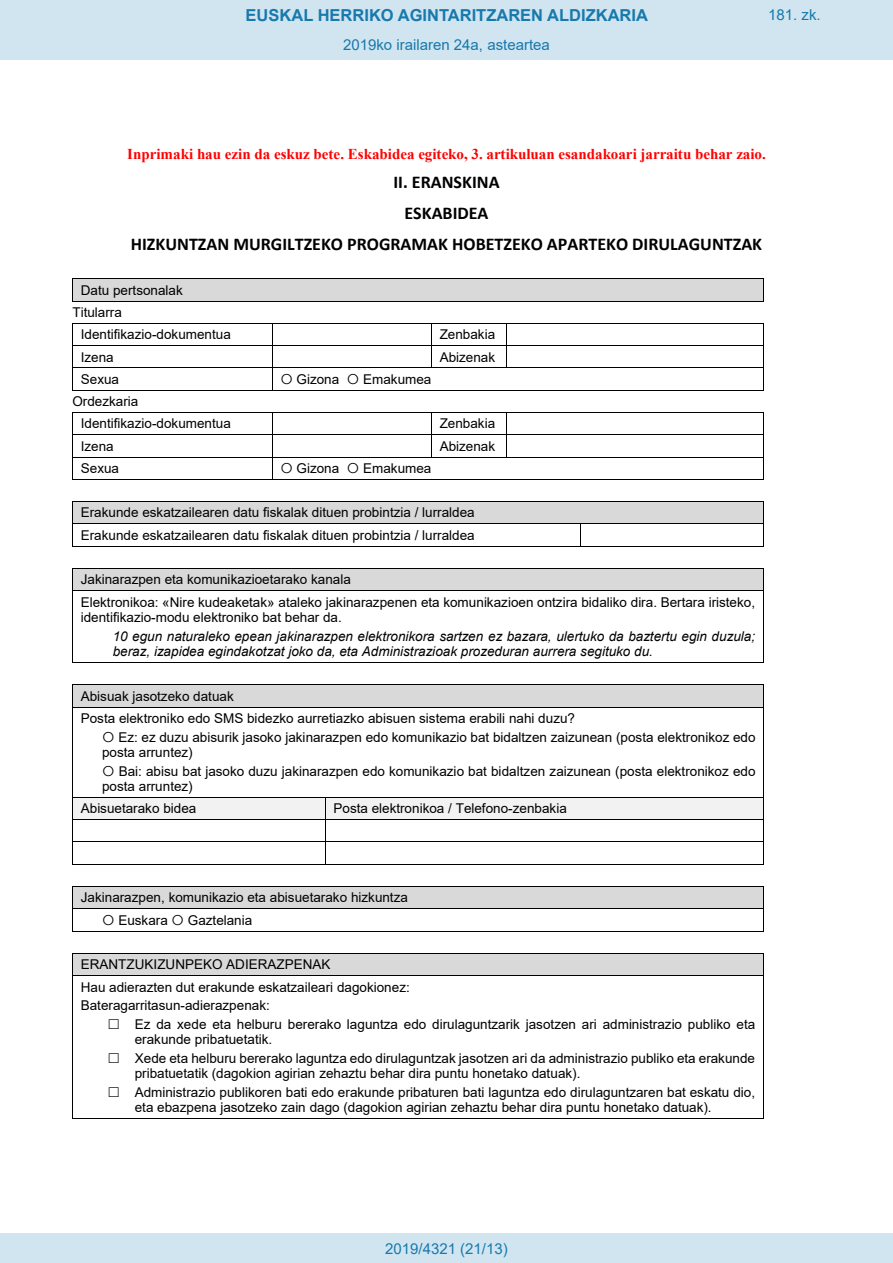
<style>
.page{position:relative;width:893px;height:1263px;background:#fff}
.page>*{position:absolute;margin:0;border:0;box-sizing:border-box;transform-origin:0 0}
.t1{font:700 18px/31px "Calibri";color:#000;text-align:center}
.t2{font:700 16.5px "Arial";color:#1879ad}
.t3{font:700 15px "Times New Roman";color:#f00}
.Paginacion_Centro{font:15px "Arial";color:#1879ad}
.t4{font:13.5px/22.2px "Arial";color:#000}
.t5{font:italic 13.5px/18.6px "Arial";color:#000}
.s1{font-style:normal}
</style>
<div class="page">
<div style="left:73px;top:279px;width:690px;height:22px;background:#d9d9d9"></div>
<hr style="left:72px;top:278px;width:692px;height:1px;background:#000">
<svg style="left:72px;top:279px;width:1px;height:22px"></svg>
<hr style="left:72px;top:301px;width:691px;height:1px;background:#000">
<svg style="left:763px;top:279px;width:1px;height:23px"></svg>
<hr style="left:72px;top:323px;width:692px;height:1px;background:#000">
<hr style="left:72px;top:345px;width:692px;height:1px;background:#000">
<svg style="left:431px;top:324px;width:1px;height:44px"></svg>
<svg style="left:506px;top:324px;width:1px;height:44px"></svg>
<hr style="left:72px;top:368px;width:692px;height:1px;background:#000">
<svg style="left:72px;top:324px;width:1px;height:66px"></svg>
<hr style="left:72px;top:390px;width:200px;height:1px;background:#000">
<svg style="left:272px;top:324px;width:1px;height:67px"></svg>
<hr style="left:273px;top:390px;width:490px;height:1px;background:#000">
<svg style="left:763px;top:324px;width:1px;height:67px"></svg>
<hr style="left:72px;top:412px;width:692px;height:1px;background:#000">
<hr style="left:72px;top:434px;width:692px;height:1px;background:#000">
<svg style="left:431px;top:413px;width:1px;height:44px"></svg>
<svg style="left:506px;top:413px;width:1px;height:44px"></svg>
<hr style="left:72px;top:457px;width:692px;height:1px;background:#000">
<svg style="left:72px;top:413px;width:1px;height:66px"></svg>
<hr style="left:72px;top:479px;width:200px;height:1px;background:#000">
<svg style="left:272px;top:413px;width:1px;height:67px"></svg>
<hr style="left:273px;top:479px;width:490px;height:1px;background:#000">
<svg style="left:763px;top:413px;width:1px;height:67px"></svg>
<div style="left:73px;top:502px;width:690px;height:21px;background:#d9d9d9"></div>
<hr style="left:72px;top:501px;width:692px;height:1px;background:#000">
<hr style="left:72px;top:523px;width:692px;height:1px;background:#000">
<svg style="left:72px;top:502px;width:1px;height:44px"></svg>
<hr style="left:72px;top:546px;width:508px;height:1px;background:#000">
<svg style="left:580px;top:524px;width:1px;height:22px"></svg>
<hr style="left:581px;top:546px;width:182px;height:1px;background:#000">
<svg style="left:763px;top:502px;width:1px;height:45px"></svg>
<div style="left:73px;top:569px;width:690px;height:21px;background:#d9d9d9"></div>
<hr style="left:72px;top:568px;width:692px;height:1px;background:#000">
<svg style="left:72px;top:569px;width:1px;height:21px"></svg>
<svg style="left:763px;top:569px;width:1px;height:21px"></svg>
<hr style="left:72px;top:590px;width:692px;height:1px;background:#000">
<hr style="left:72px;top:591px;width:1px;height:72px;background:#000">
<hr style="left:72px;top:662px;width:691px;height:1px;background:#000">
<hr style="left:763px;top:591px;width:1px;height:72px;background:#000">
<div style="left:73px;top:685px;width:690px;height:22px;background:#d9d9d9"></div>
<hr style="left:72px;top:684px;width:692px;height:1px;background:#000">
<svg style="left:72px;top:685px;width:1px;height:22px"></svg>
<svg style="left:763px;top:685px;width:1px;height:22px"></svg>
<hr style="left:72px;top:707px;width:692px;height:1px;background:#000">
<hr style="left:72px;top:707px;width:1px;height:90px;background:#000">
<hr style="left:763px;top:707px;width:1px;height:90px;background:#000">
<div style="left:73px;top:798px;width:252px;height:21px;background:#f2f2f2"></div>
<div style="left:326px;top:798px;width:437px;height:21px;background:#f2f2f2"></div>
<hr style="left:72px;top:797px;width:692px;height:1px;background:#000">
<hr style="left:72px;top:819px;width:692px;height:1px;background:#000">
<hr style="left:72px;top:841px;width:692px;height:1px;background:#000">
<svg style="left:72px;top:798px;width:1px;height:66px"></svg>
<hr style="left:72px;top:864px;width:253px;height:1px;background:#000">
<svg style="left:325px;top:798px;width:1px;height:67px"></svg>
<hr style="left:326px;top:864px;width:437px;height:1px;background:#000">
<svg style="left:763px;top:798px;width:1px;height:67px"></svg>
<div style="left:73px;top:887px;width:690px;height:21px;background:#d9d9d9"></div>
<hr style="left:72px;top:886px;width:692px;height:1px;background:#000">
<hr style="left:72px;top:908px;width:692px;height:1px;background:#000">
<svg style="left:72px;top:887px;width:1px;height:44px"></svg>
<hr style="left:72px;top:931px;width:691px;height:1px;background:#000">
<svg style="left:763px;top:887px;width:1px;height:45px"></svg>
<div style="left:73px;top:954px;width:690px;height:21px;background:#d9d9d9"></div>
<hr style="left:72px;top:953px;width:692px;height:1px;background:#000">
<svg style="left:72px;top:954px;width:1px;height:21px"></svg>
<svg style="left:763px;top:954px;width:1px;height:21px"></svg>
<hr style="left:72px;top:975px;width:692px;height:1px;background:#000">
<hr style="left:72px;top:976px;width:1px;height:143px;background:#000">
<hr style="left:72px;top:1118px;width:691px;height:1px;background:#000">
<hr style="left:763px;top:976px;width:1px;height:143px;background:#000">
<div style="left:0;top:0;width:893px;height:60px;background:#d0e5f0"></div>
<div style="left:0;top:1233px;width:893px;height:30px;background:#d0e5f0"></div>
<p class="t2" style="left:246px;top:3px;width:404px">EUSKAL HERRIKO AGINTARITZAREN ALDIZKARIA</p>
<p class="Paginacion_Centro" style="left:768px;top:5px;width:54px">181. zk.</p>
<p class="Paginacion_Centro" style="left:343px;top:35px;width:208px">2019ko irailaren 24a, asteartea</p>
<p class="t3" style="left:127px;top:143px;width:640px">Inprimaki hau ezin da eskuz bete. Eskabidea egiteko, 3. artikuluan esandakoari jarraitu behar zaio.</p>
<p class="t1" style="left:131px;top:167px;width:633px">II. ERANSKINA<br>ESKABIDEA<br>HIZKUNTZAN MURGILTZEKO PROGRAMAK HOBETZEKO APARTEKO DIRULAGUNTZAK</p>
<p class="t4" style="left:81px;top:279px;width:104px">Datu pertsonalak</p>
<p class="t4" style="left:72px;top:301px;width:51px">Titularra</p>
<p class="t4" style="left:81px;top:323px;width:152px">Identifikazio-dokumentua</p>
<p class="t4" style="left:440px;top:323px;width:57px">Zenbakia</p>
<p class="t4" style="left:81px;top:346px;width:34px">Izena</p>
<p class="t4" style="left:440px;top:346px;width:57px">Abizenak</p>
<p class="t4" style="left:81px;top:368px;width:40px">Sexua</p>
<p class="t4" style="left:297px;top:368px;width:44px">Gizona</p>
<p class="t4" style="left:363px;top:368px;width:70px">Emakumea</p>
<p class="t4" style="left:81px;top:390px;width:152px;text-indent:-8px">Ordezkaria<br>Identifikazio-dokumentua</p>
<p class="t4" style="left:440px;top:412px;width:57px">Zenbakia</p>
<p class="t4" style="left:81px;top:435px;width:34px">Izena</p>
<p class="t4" style="left:440px;top:435px;width:57px">Abizenak</p>
<p class="t4" style="left:81px;top:457px;width:40px">Sexua</p>
<p class="t4" style="left:297px;top:457px;width:44px">Gizona</p>
<p class="t4" style="left:363px;top:457px;width:70px">Emakumea</p>
<p class="t4" style="left:81px;top:501px;width:395px">Erakunde eskatzailearen datu fiskalak dituen probintzia / lurraldea<br>Erakunde eskatzailearen datu fiskalak dituen probintzia / lurraldea</p>
<p class="t4" style="left:81px;top:568px;width:676px">Jakinarazpen eta komunikazioetarako kanala<br>Elektronikoa: «Nire kudeaketak» ataleko jakinarazpenen eta komunikazioen ontzira bidaliko dira. Bertara iristeko,</p>
<p class="t5" style="left:113px;top:608px;width:644px;text-indent:-32px"><span class="s1">identifikazio-modu elektroniko bat behar da.<br></span>10 egun naturaleko epean jakinarazpen elektronikora sartzen ez bazara, ulertuko da baztertu egin duzula;</p>
<p class="t5" style="left:113px;top:642px;width:542px">beraz, izapidea egindakotzat joko da, eta Administrazioak prozeduran aurrera segituko du.</p>
<p class="t4" style="left:81px;top:685px;width:496px">Abisuak jasotzeko datuak<br>Posta elektroniko edo SMS bidezko aurretiazko abisuen sistema erabili nahi duzu?</p>
<p class="t4" style="left:102px;top:729px;width:655px;line-height:15.6px;text-indent:16px">Ez: ez duzu abisurik jasoko jakinarazpen edo komunikazio bat bidaltzen zaizunean (posta elektronikoz edo posta arruntez)</p>
<p class="t4" style="left:102px;top:763px;width:655px;line-height:15.6px;text-indent:17px">Bai: abisu bat jasoko duzu jakinarazpen edo komunikazio bat bidaltzen zaizunean (posta elektronikoz edo posta arruntez)</p>
<p class="t4" style="left:81px;top:797px;width:117px">Abisuetarako bidea</p>
<p class="t4" style="left:334px;top:797px;width:235px">Posta elektronikoa / Telefono-zenbakia</p>
<p class="t4" style="left:118px;top:886px;width:291px;text-indent:-38px">Jakinarazpen, komunikazio eta abisuetarako hizkuntza<br>Euskara</p>
<p class="t4" style="left:188px;top:909px;width:66px">Gaztelania</p>
<p class="t4" style="left:81px;top:953px;width:330px">ERANTZUKIZUNPEKO ADIERAZPENAK<br>Hau adierazten dut erakunde eskatzaileari dagokionez:</p>
<p class="t4" style="left:135px;top:996px;width:622px;line-height:18.3px;text-indent:-54px">Bateragarritasun-adierazpenak:<br>Ez da xede eta helburu bererako laguntza edo dirulaguntzarik jasotzen ari administrazio publiko eta</p>
<p class="t4" style="left:135px;top:1030px;width:622px;line-height:18.5px">erakunde pribatuetatik.<br>Xede eta helburu bererako laguntza edo dirulaguntzak jasotzen ari da administrazio publiko eta erakunde</p>
<p class="t4" style="left:135px;top:1064px;width:622px;line-height:18.5px">pribatuetatik (dagokion agirian zehaztu behar dira puntu honetako datuak).<br>Administrazio publikoren bati edo erakunde pribaturen bati laguntza edo dirulaguntzaren bat eskatu dio,</p>
<p class="t4" style="left:135px;top:1096px;width:578px">eta ebazpena jasotzeko zain dago (dagokion agirian zehaztu behar dira puntu honetako datuak).</p>
<p class="Paginacion_Centro" style="left:385px;top:1238px;width:124px">2019/4321 (21/13)</p>
</div>
